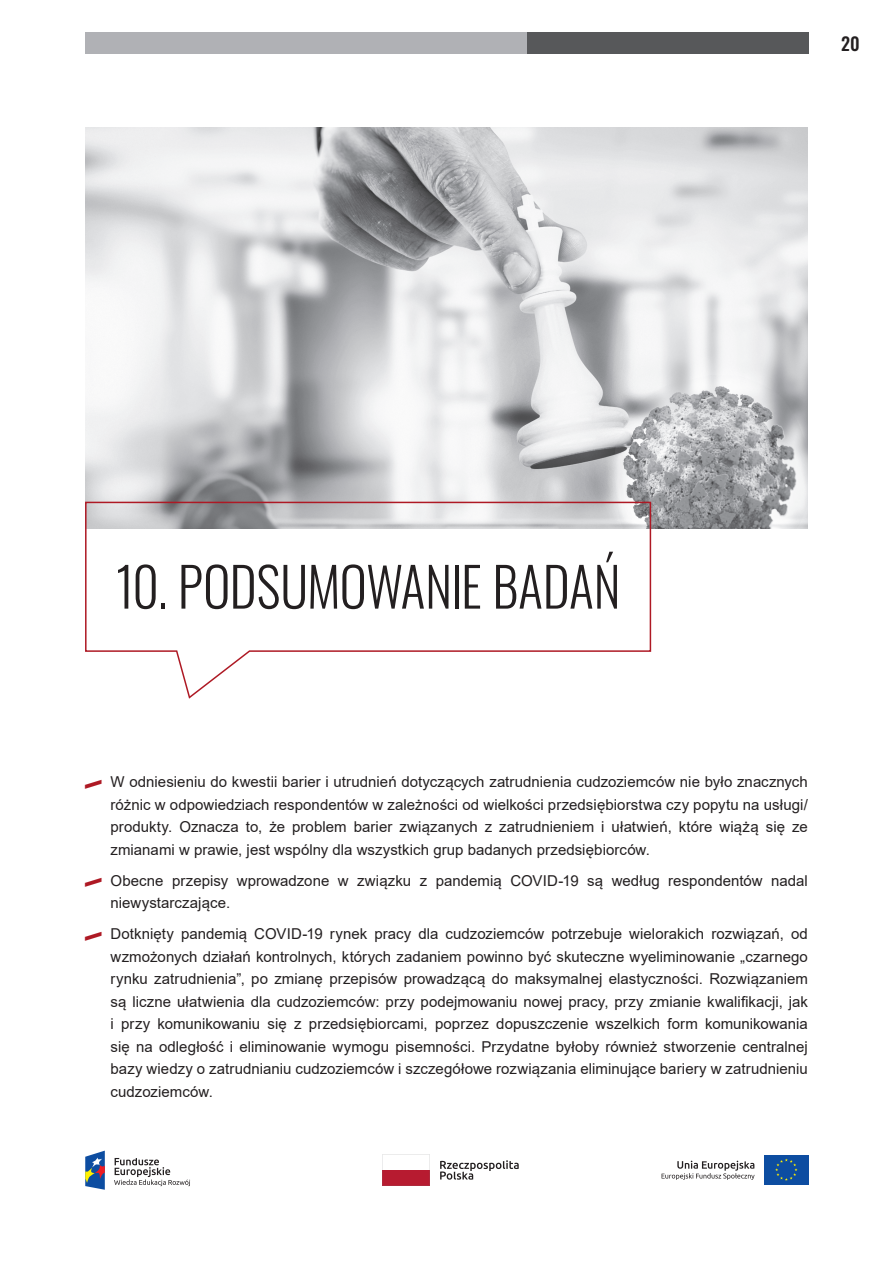
<style>
.page{position:relative;width:893px;height:1263px;background:#fff}
.page>*{position:absolute;margin:0;border:0;box-sizing:border-box;transform-origin:0 0}
.podsumowanie_badań{font:300 54px "Oswald";letter-spacing:-.015em;color:#231f20;scale:.96 1}
.t1{font:500 18px "Oswald";color:#231f20}
.t2{font:15px/22.5px "Arial";letter-spacing:.005em;color:#231f20;text-align:justify}
.s1{font-family:"Daszek 6 BCC";font-size:9px;color:#ae1924}
</style>
<div class="page">
<svg style="left:85px;top:1150px;width:20px;height:40px"></svg>
<svg style="left:114px;top:1158px;width:76px;height:28px"></svg>
<svg style="left:440px;top:1160px;width:79px;height:20px"></svg>
<svg style="left:382px;top:1154px;width:48px;height:32px"></svg>
<div style="left:764px;top:1155px;width:44px;height:29px;background:#0d4da1"></div>
<svg style="left:775px;top:1158px;width:22px;height:23px"></svg>
<svg style="left:662px;top:1161px;width:92px;height:19px"></svg>
<div style="left:85px;top:32px;width:693px;height:22px;background:#b0b1b5"></div>
<div style="left:527px;top:32px;width:282px;height:22px;background:#57585a"></div>
<img style="left:85px;top:128px;width:723px;height:400px">
<svg style="left:85px;top:501px;width:567px;height:198px"></svg>
<p class="t1" style="left:841px;top:34px;width:20px">20</p>
<p class="podsumowanie_badań" style="left:116px;top:539px;width:527px">10. PODSUMOWANIE BADAŃ</p>
<p class="t2" style="left:111px;top:771px;width:699px;text-indent:-26px"><span class="s1">/</span> W odniesieniu do kwestii barier i utrudnień dotyczących zatrudnienia cudzoziemców nie było znacznych różnic w odpowiedziach respondentów w zależności od wielkości przedsiębiorstwa czy popytu na usługi/ produkty. Oznacza to, że problem barier związanych z zatrudnieniem i ułatwień, które wiążą się ze zmianami w prawie, jest wspólny dla wszystkich grup badanych przedsiębiorców.</p>
<p class="t2" style="left:111px;top:869px;width:699px;text-indent:-26px"><span class="s1">/</span> Obecne przepisy wprowadzone w związku z pandemią COVID-19 są według respondentów nadal niewystarczające.</p>
<p class="t2" style="left:111px;top:923px;width:699px;text-indent:-26px"><span class="s1">/</span> Dotknięty pandemią COVID-19 rynek pracy dla cudzoziemców potrzebuje wielorakich rozwiązań, od wzmożonych działań kontrolnych, których zadaniem powinno być skuteczne wyeliminowanie „czarnego rynku zatrudnienia”, po zmianę przepisów prowadzącą do maksymalnej elastyczności. Rozwiązaniem są liczne ułatwienia dla cudzoziemców: przy podejmowaniu nowej pracy, przy zmianie kwalifikacji, jak i przy komunikowaniu się z przedsiębiorcami, poprzez dopuszczenie wszelkich form komunikowania się na odległość i eliminowanie wymogu pisemności. Przydatne byłoby również stworzenie centralnej bazy wiedzy o zatrudnianiu cudzoziemców i szczegółowe rozwiązania eliminujące bariery w zatrudnieniu cudzoziemców.</p>
</div>
